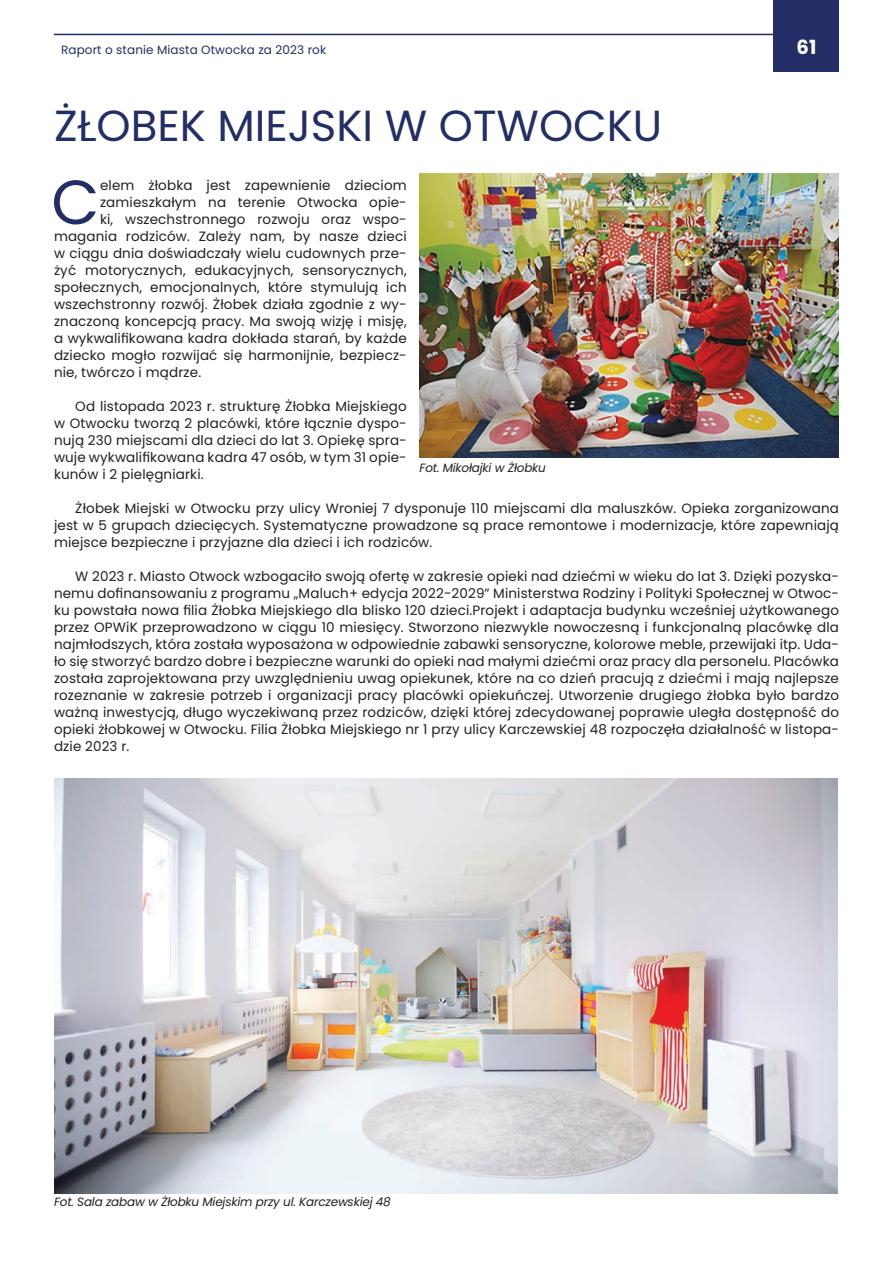
<style>
.page{position:relative;width:893px;height:1263px;background:#fff}
.page>*{position:absolute;margin:0;border:0;box-sizing:border-box;transform-origin:0 0}
.t1{font:62.25px "Poppins";color:#232e67}
.t2{font:43.5px "Poppins";color:#232e67}
.t3{font:700 19.5px "Poppins";color:#fff}
.t4{font:13.5px/17px "Poppins";letter-spacing:.01em;color:#231f20;text-align:justify}
.t5{font:italic 12px "Poppins";letter-spacing:-.015em;color:#231f20}
.t6{font:12px "Poppins";letter-spacing:.01em;color:#232e67}
</style>
<div class="page">
<div style="left:774px;top:0;width:65px;height:71px;background:#232e67"></div>
<hr style="left:54px;top:34px;width:785px;height:1px;background:#232e67">
<img style="left:419px;top:173px;width:420px;height:284px">
<img style="left:54px;top:778px;width:784px;height:416px">
<p class="t6" style="left:61px;top:43px;width:267px">Raport o stanie Miasta Otwocka za 2023 rok</p>
<h2 class="t2" style="left:54px;top:100px;width:610px">ŻŁOBEK MIEJSKI W OTWOCKU</h2>
<h3 class="t3" style="left:796px;top:36px;width:21px">61</h3>
<h1 class="t1" style="left:51px;top:166px;width:50px">C</h1>
<p class="t4" style="left:100px;top:177px;width:308px">elem żłobka jest zapewnienie dzieciom</p>
<p class="t4" style="left:100px;top:194px;width:308px">zamieszkałym na terenie Otwocka opie-</p>
<p class="t4" style="left:100px;top:211px;width:308px">ki, wszechstronnego rozwoju oraz wspo-</p>
<p class="t4" style="left:54px;top:228px;width:354px">magania rodziców. Zależy nam, by nasze dzieci</p>
<p class="t4" style="left:54px;top:245px;width:354px">w ciągu dnia doświadczały wielu cudownych prze-</p>
<p class="t4" style="left:54px;top:262px;width:354px">żyć motorycznych, edukacyjnych, sensorycznych,</p>
<p class="t4" style="left:54px;top:279px;width:354px">społecznych, emocjonalnych, które stymulują ich</p>
<p class="t4" style="left:54px;top:296px;width:354px">wszechstronny rozwój. Żłobek działa zgodnie z wy-</p>
<p class="t4" style="left:54px;top:313px;width:354px">znaczoną koncepcją pracy. Ma swoją wizję i misję,</p>
<p class="t4" style="left:54px;top:330px;width:354px">a wykwalifikowana kadra dokłada starań, by każde</p>
<p class="t4" style="left:54px;top:347px;width:354px">dziecko mogło rozwijać się harmonijnie, bezpiecz-</p>
<p class="t4" style="left:54px;top:364px;width:149px">nie, twórczo i mądrze.</p>
<p class="t4" style="left:54px;top:398px;width:354px;text-indent:21px">Od listopada 2023 r. strukturę Żłobka Miejskiego w Otwocku tworzą 2 placówki, które łącznie dyspo&shy;nują 230 miejscami dla dzieci do lat 3. Opiekę spra&shy;wuje wykwalifikowana kadra 47 osób, w tym 31 opie&shy;kunów i 2 pielęgniarki.</p>
<p class="t4" style="left:54px;top:500px;width:786px;text-indent:21px">Żłobek Miejski w Otwocku przy ulicy Wroniej 7 dysponuje 110 miejscami dla maluszków. Opieka zorganizowana jest w 5 grupach dziecięcych. Systematyczne prowadzone są prace remontowe i modernizacje, które zapewniają miejsce bezpieczne i przyjazne dla dzieci i ich rodziców.</p>
<p class="t4" style="left:54px;top:568px;width:786px;text-indent:21px">W 2023 r. Miasto Otwock wzbogaciło swoją ofertę w zakresie opieki nad dziećmi w wieku do lat 3. Dzięki pozyska&shy;nemu dofinansowaniu z programu „Maluch+ edycja 2022-2029” Ministerstwa Rodziny i Polityki Społecznej w Otwoc&shy;ku powstała nowa filia Żłobka Miejskiego dla blisko 120 dzieci.Projekt i adaptacja budynku wcześniej użytkowanego przez OPWiK przeprowadzono w ciągu 10 miesięcy. Stworzono niezwykle nowoczesną i funkcjonalną placówkę dla najmłodszych, która została wyposażona w odpowiednie zabawki sensoryczne, kolorowe meble, przewijaki itp. Uda&shy;ło się stworzyć bardzo dobre i bezpieczne warunki do opieki nad małymi dziećmi oraz pracy dla personelu. Placówka została zaprojektowana przy uwzględnieniu uwag opiekunek, które na co dzień pracują z dziećmi i mają najlepsze rozeznanie w zakresie potrzeb i organizacji pracy placówki opiekuńczej. Utworzenie drugiego żłobka było bardzo ważną inwestycją, długo wyczekiwaną przez rodziców, dzięki której zdecydowanej poprawie uległa dostępność do opieki żłobkowej w Otwocku. Filia Żłobka Miejskiego nr 1 przy ulicy Karczewskiej 48 rozpoczęła działalność w listopa&shy;dzie 2023 r.</p>
<p class="t5" style="left:419px;top:461px;width:128px">Fot. Mikołajki w Żłobku</p>
<p class="t5" style="left:54px;top:1195px;width:338px">Fot. Sala zabaw w Żłobku Miejskim przy ul. Karczewskiej 48</p>
</div>
